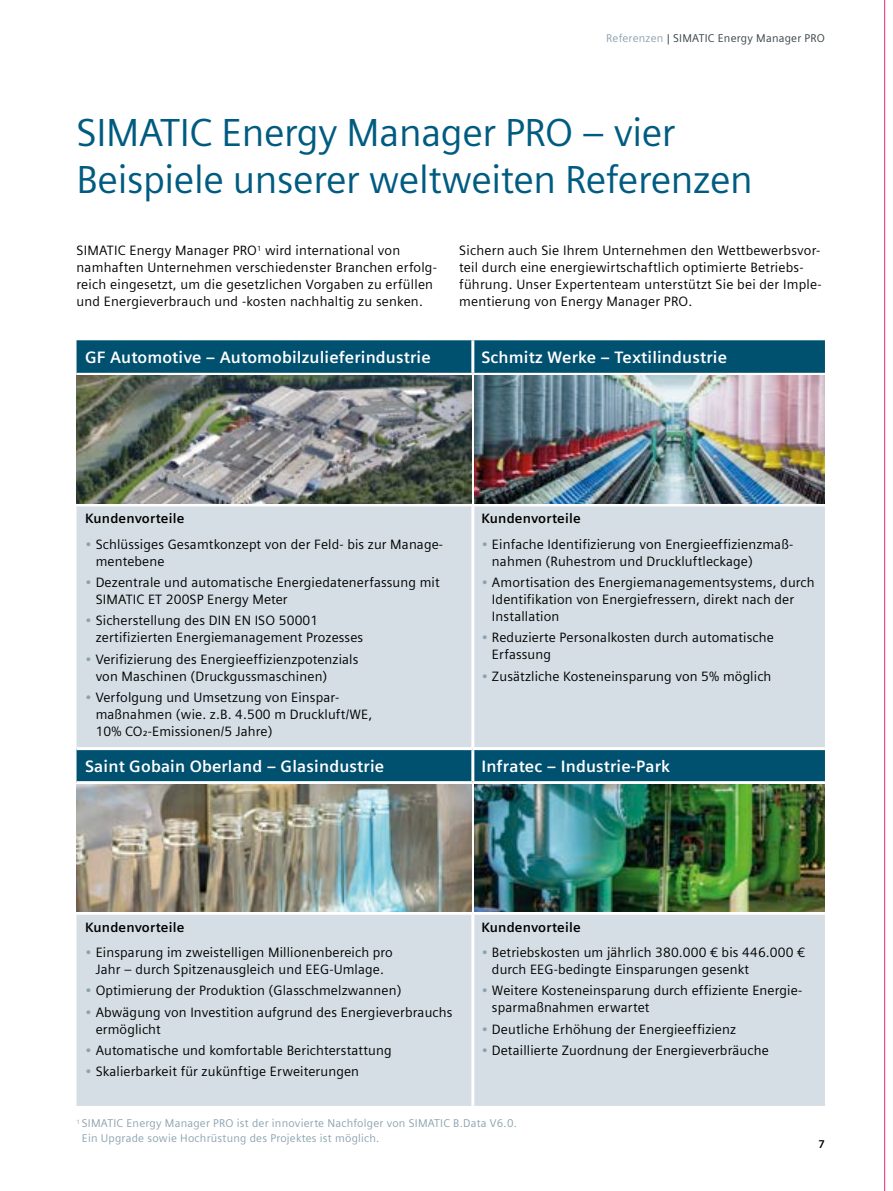
<style>
.page{position:relative;width:893px;height:1191px;background:#fff}
.page>*{position:absolute;margin:0;border:0;box-sizing:border-box;transform-origin:0 0}
.t1{font:39px/46.8px "Siemens Sans Global";letter-spacing:-.01em;color:#005b81}
.t2{font:700 16.5px "Siemens Sans Global";letter-spacing:.01em;color:#fff}
.t3{font:13.5px/17px "Siemens Sans Global";letter-spacing:.01em;color:#000}
.t4{font:700 13.5px "Siemens Sans Global";letter-spacing:.015em;color:#000}
.t5{font:11.25px/14.9px "Siemens Sans Global";letter-spacing:.02em;color:#8ca3af}
.t6{font:11.25px "Siemens Sans Global";letter-spacing:.02em;color:#384247}
.t7{font:700 11.25px "Siemens Sans Global";color:#000}
.s1{color:#8ca3af}
</style>
<div class="page">
<div style="left:77px;top:340px;width:748px;height:163px;background:#005070"></div>
<svg style="left:77px;top:506px;width:748px;height:600px;background:#c6d4dc"></svg>
<hr style="left:471px;top:340px;width:3px;height:33px;background:#fff">
<hr style="left:77px;top:373px;width:396px;height:3px;background:#fff">
<hr style="left:473px;top:373px;width:352px;height:3px;background:#fff">
<hr style="left:471px;top:376px;width:3px;height:127px;background:#fff">
<hr style="left:471px;top:506px;width:3px;height:241px;background:#fff">
<hr style="left:77px;top:747px;width:396px;height:3px;background:#fff">
<hr style="left:473px;top:747px;width:352px;height:3px;background:#fff">
<hr style="left:471px;top:750px;width:3px;height:31px;background:#fff">
<hr style="left:77px;top:781px;width:396px;height:3px;background:#fff">
<hr style="left:473px;top:781px;width:352px;height:3px;background:#fff">
<hr style="left:471px;top:784px;width:3px;height:127px;background:#fff">
<hr style="left:77px;top:911px;width:396px;height:3px;background:#fff">
<hr style="left:473px;top:911px;width:352px;height:3px;background:#fff">
<hr style="left:471px;top:914px;width:3px;height:192px;background:#fff">
<img style="left:77px;top:376px;width:395px;height:127px">
<img style="left:475px;top:376px;width:350px;height:127px">
<img style="left:77px;top:784px;width:394px;height:127px">
<img style="left:475px;top:784px;width:350px;height:127px">
<hr style="left:884px;top:0;width:1px;height:1191px;background:#e5287d">
<p class="t6" style="left:606px;top:30px;width:220px"><span class="s1">Referenzen</span> | SIMATIC Energy Manager PRO</p>
<h1 class="t1" style="left:77px;top:111px;width:678px">SIMATIC Energy Manager PRO – vier<br>Beispiele unserer weltweiten Referenzen</h1>
<p class="t3" style="left:77px;top:243px;width:362px">SIMATIC Energy Manager PRO<sup>1</sup> wird international von namhaften Unternehmen verschiedenster Branchen erfolg&shy;reich eingesetzt, um die gesetzlichen Vorgaben zu erfüllen und Energieverbrauch und -kosten nachhaltig zu senken.</p>
<p class="t3" style="left:459px;top:243px;width:364px">Sichern auch Sie Ihrem Unternehmen den Wettbewerbsvor&shy;teil durch eine energiewirtschaftlich optimierte Betriebs&shy;führung. Unser Expertenteam unterstützt Sie bei der Imple&shy;mentierung von Energy Manager PRO.</p>
<p class="t2" style="left:85px;top:348px;width:347px">GF Automotive – Automobilzulieferindustrie</p>
<p class="t2" style="left:481px;top:348px;width:247px">Schmitz Werke – Textilindustrie</p>
<p class="t4" style="left:85px;top:511px;width:101px">Kundenvorteile</p>
<p class="t3" style="left:96px;top:536px;width:349px;text-indent:-11px"><span class="s1">•</span> Schlüssiges Gesamtkonzept von der Feld- bis zur Manage&shy;mentebene</p>
<p class="t3" style="left:96px;top:574px;width:346px;text-indent:-11px"><span class="s1">•</span> Dezentrale und automatische Energiedatenerfassung mit<br>SIMATIC ET 200SP Energy Meter</p>
<p class="t3" style="left:96px;top:613px;width:269px;text-indent:-11px"><span class="s1">•</span> Sicherstellung des DIN EN ISO 50001 zertifizierten Energiemanagement Prozesses</p>
<p class="t3" style="left:96px;top:651px;width:264px;text-indent:-11px"><span class="s1">•</span> Verifizierung des Energieeffizienzpotenzials von Maschinen (Druckgussmaschinen)</p>
<p class="t3" style="left:96px;top:689px;width:278px;text-indent:-11px"><span class="s1">•</span> Verfolgung und Umsetzung von Einspar-- maßnahmen (wie. z.B. 4.500 m Druckluft/WE,<br>10% CO₂-Emissionen/5 Jahre)</p>
<p class="t4" style="left:481px;top:511px;width:101px">Kundenvorteile</p>
<p class="t3" style="left:492px;top:536px;width:303px;text-indent:-11px"><span class="s1">•</span> Einfache Identifizierung von Energieeffizienzmaß&shy;nahmen (Ruhestrom und Druckluftleckage)</p>
<p class="t3" style="left:492px;top:574px;width:324px;text-indent:-11px"><span class="s1">•</span> Amortisation des Energiemanagementsystems, durch<br>Identifikation von Energiefressern, direkt nach der<br>Installation</p>
<p class="t3" style="left:492px;top:630px;width:283px;text-indent:-11px"><span class="s1">•</span> Reduzierte Personalkosten durch automatische<br>Erfassung</p>
<p class="t3" style="left:481px;top:668px;width:292px"><span class="s1">•</span> Zusätzliche Kosteneinsparung von 5% möglich</p>
<p class="t2" style="left:85px;top:756px;width:301px">Saint Gobain Oberland – Glasindustrie</p>
<p class="t2" style="left:481px;top:756px;width:190px">Infratec – Industrie-Park</p>
<p class="t4" style="left:85px;top:919px;width:101px">Kundenvorteile</p>
<p class="t3" style="left:85px;top:944px;width:309px;text-align:center"><span class="s1">•</span> Einsparung im zweistelligen Millionenbereich pro<br>Jahr – durch Spitzenausgleich und EEG-Umlage.</p>
<p class="t3" style="left:85px;top:982px;width:318px"><span class="s1">•</span> Optimierung der Produktion (Glasschmelzwannen)</p>
<p class="t3" style="left:96px;top:1004px;width:358px;text-indent:-11px"><span class="s1">•</span> Abwägung von Investition aufgrund des Energieverbrauchs ermöglicht</p>
<p class="t3" style="left:85px;top:1042px;width:308px"><span class="s1">•</span> Automatische und komfortable Berichterstattung</p>
<p class="t3" style="left:85px;top:1063px;width:276px"><span class="s1">•</span> Skalierbarkeit für zukünftige Erweiterungen</p>
<p class="t4" style="left:481px;top:919px;width:101px">Kundenvorteile</p>
<p class="t3" style="left:492px;top:944px;width:314px;text-indent:-11px"><span class="s1">•</span> Betriebskosten um jährlich 380.000 € bis 446.000 € durch EEG-bedingte Einsparungen gesenkt</p>
<p class="t3" style="left:492px;top:983px;width:311px;text-indent:-11px"><span class="s1">•</span> Weitere Kosteneinsparung durch effiziente Energie&shy;sparmaßnahmen erwartet</p>
<p class="t3" style="left:481px;top:1021px;width:256px"><span class="s1">•</span> Deutliche Erhöhung der Energieeffizienz</p>
<p class="t3" style="left:481px;top:1042px;width:289px"><span class="s1">•</span> Detaillierte Zuordnung der Energieverbräuche</p>
<p class="t5" style="left:82px;top:1116px;width:437px;text-indent:-5px"><sup>1</sup> SIMATIC Energy Manager PRO ist der innovierte Nachfolger von SIMATIC B.Data V6.0.<br>Ein Upgrade sowie Hochrüstung des Projektes ist möglich.</p>
<p class="t7" style="left:818px;top:1137px;width:8px">7</p>
</div>
